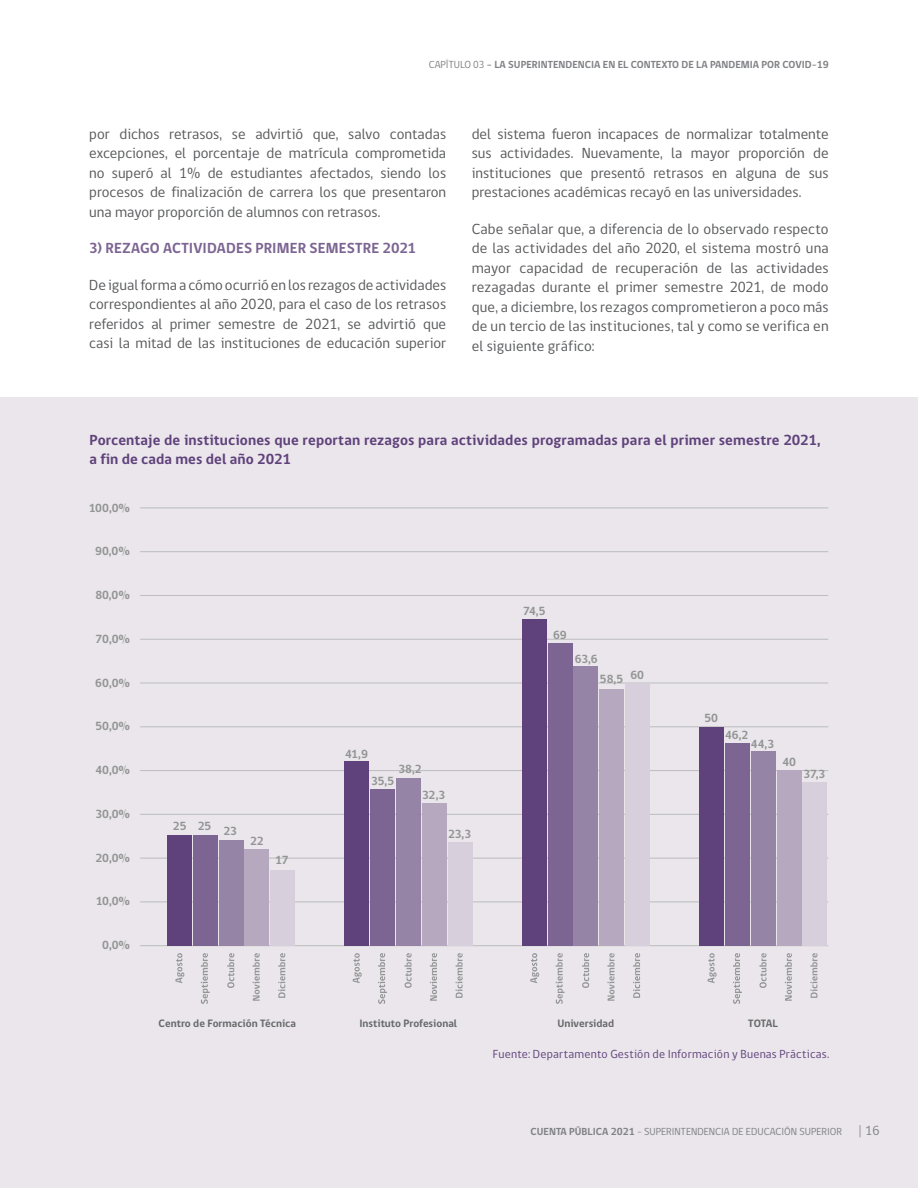
<style>
.page{position:relative;width:918px;height:1188px;background:#fff}
.page>*{position:absolute;margin:0;border:0;box-sizing:border-box;transform-origin:0 0}
.t1{font:15px/19.5px "gob CL";color:#57585a;text-align:justify}
.t2{font:700 15px/19.5px "gob CL";letter-spacing:.01em;color:#5f417b}
.t3{font:700 15px "gob CL";letter-spacing:.005em;color:#7c6592}
.t4{font:700 12px "gob CL";letter-spacing:-.015em;color:#939595}
.t5{font:12px "gob CL";letter-spacing:.02em;color:#5f417b}
.t6{font:700 10.95px "gob CL";color:#66696a}
.t7{font:700 10.5px "gob CL";color:#808285}
.t8{font:10.5px "gob CL";color:#808285}
.s1{font-weight:400}
.s2{font-weight:700}
.s3{font-size:13.5px}
</style>
<div class="page">
<div style="left:0;top:398px;width:918px;height:790px;background:#eae6eb"></div>
<hr style="left:140px;top:901px;width:688px;height:1px;background:#bbbdbe">
<hr style="left:140px;top:945px;width:688px;height:1px;background:#bbbdbe">
<hr style="left:140px;top:858px;width:688px;height:1px;background:#bbbdbe">
<hr style="left:140px;top:814px;width:688px;height:1px;background:#bbbdbe">
<hr style="left:140px;top:770px;width:688px;height:1px;background:#bbbdbe">
<hr style="left:140px;top:726px;width:688px;height:1px;background:#bbbdbe">
<hr style="left:140px;top:683px;width:688px;height:1px;background:#bbbdbe">
<hr style="left:140px;top:639px;width:688px;height:1px;background:#bbbdbe">
<hr style="left:140px;top:595px;width:688px;height:1px;background:#bbbdbe">
<hr style="left:140px;top:551px;width:688px;height:1px;background:#bbbdbe">
<hr style="left:140px;top:507px;width:688px;height:1px;background:#bbbdbe">
<svg style="left:278px;top:953px;width:7px;height:45px"></svg>
<svg style="left:175px;top:953px;width:9px;height:30px"></svg>
<svg style="left:201px;top:953px;width:9px;height:51px"></svg>
<svg style="left:227px;top:953px;width:7px;height:35px"></svg>
<svg style="left:253px;top:953px;width:7px;height:48px"></svg>
<div style="left:167px;top:836px;width:24px;height:110px;background:#5f417b"></div>
<div style="left:193px;top:836px;width:24px;height:110px;background:#7c6592"></div>
<div style="left:219px;top:840px;width:24px;height:106px;background:#9684a7"></div>
<div style="left:245px;top:849px;width:24px;height:97px;background:#b5a8bf"></div>
<div style="left:271px;top:870px;width:24px;height:76px;background:#d7cfdb"></div>
<svg style="left:456px;top:953px;width:7px;height:45px"></svg>
<svg style="left:353px;top:953px;width:9px;height:30px"></svg>
<svg style="left:378px;top:953px;width:9px;height:51px"></svg>
<svg style="left:405px;top:953px;width:7px;height:35px"></svg>
<svg style="left:430px;top:953px;width:7px;height:48px"></svg>
<div style="left:345px;top:761px;width:24px;height:185px;background:#5f417b"></div>
<div style="left:370px;top:789px;width:25px;height:157px;background:#7c6592"></div>
<div style="left:396px;top:778px;width:24px;height:168px;background:#9684a7"></div>
<div style="left:422px;top:803px;width:24px;height:143px;background:#b5a8bf"></div>
<div style="left:448px;top:842px;width:24px;height:104px;background:#d7cfdb"></div>
<svg style="left:633px;top:953px;width:7px;height:45px"></svg>
<svg style="left:530px;top:953px;width:9px;height:30px"></svg>
<svg style="left:556px;top:953px;width:9px;height:51px"></svg>
<svg style="left:582px;top:953px;width:7px;height:35px"></svg>
<svg style="left:607px;top:953px;width:8px;height:48px"></svg>
<div style="left:522px;top:619px;width:24px;height:327px;background:#5f417b"></div>
<div style="left:548px;top:643px;width:24px;height:303px;background:#7c6592"></div>
<div style="left:574px;top:666px;width:24px;height:280px;background:#9684a7"></div>
<div style="left:600px;top:689px;width:24px;height:257px;background:#b5a8bf"></div>
<div style="left:626px;top:683px;width:24px;height:263px;background:#d7cfdb"></div>
<svg style="left:810px;top:953px;width:8px;height:45px"></svg>
<svg style="left:708px;top:953px;width:9px;height:30px"></svg>
<svg style="left:733px;top:953px;width:9px;height:51px"></svg>
<svg style="left:759px;top:953px;width:8px;height:35px"></svg>
<svg style="left:785px;top:953px;width:7px;height:48px"></svg>
<div style="left:699px;top:727px;width:25px;height:219px;background:#5f417b"></div>
<div style="left:725px;top:743px;width:24px;height:203px;background:#7c6592"></div>
<div style="left:751px;top:751px;width:24px;height:195px;background:#9684a7"></div>
<div style="left:777px;top:770px;width:24px;height:176px;background:#b5a8bf"></div>
<div style="left:803px;top:782px;width:24px;height:164px;background:#d7cfdb"></div>
<p class="t7" style="left:429px;top:58px;width:402px"><span class="s1">CAPÍTULO 03</span> - LA SUPERINTENDENCIA EN EL CONTEXTO DE LA PANDEMIA POR COVID-19</p>
<p class="t1" style="left:89px;top:124px;width:358px">por dichos retrasos, se advirtió que, salvo contadas excepciones, el porcentaje de matrícula comprometida no superó al 1% de estudiantes afectados, siendo los procesos de finalización de carrera los que presentaron una mayor proporción de alumnos con retrasos.</p>
<p class="t3" style="left:89px;top:238px;width:328px">3) REZAGO ACTIVIDADES PRIMER SEMESTRE 2021</p>
<p class="t1" style="left:89px;top:275px;width:359px">De igual forma a cómo ocurrió en los rezagos de actividades correspondientes al año 2020, para el caso de los retrasos referidos al primer semestre de 2021, se advirtió que casi la mitad de las instituciones de educación superior</p>
<p class="t1" style="left:472px;top:124px;width:358px">del sistema fueron incapaces de normalizar totalmente sus actividades. Nuevamente, la mayor proporción de instituciones que presentó retrasos en alguna de sus prestaciones académicas recayó en las universidades.</p>
<p class="t1" style="left:472px;top:219px;width:358px">Cabe señalar que, a diferencia de lo observado respecto de las actividades del año 2020, el sistema mostró una mayor capacidad de recuperación de las actividades rezagadas durante el primer semestre 2021, de modo que, a diciembre, los rezagos comprometieron a poco más de un tercio de las instituciones, tal y como se verifica en el siguiente gráfico:</p>
<p class="t2" style="left:90px;top:431px;width:733px">Porcentaje de instituciones que reportan rezagos para actividades programadas para el primer semestre 2021, a fin de cada mes del año 2021</p>
<p class="t4" style="left:89px;top:500px;width:43px">100,0%</p>
<p class="t4" style="left:95px;top:543px;width:36px">90,0%</p>
<p class="t4" style="left:95px;top:587px;width:36px">80,0%</p>
<p class="t4" style="left:96px;top:631px;width:36px">70,0%</p>
<p class="t4" style="left:95px;top:674px;width:36px">60,0%</p>
<p class="t4" style="left:95px;top:718px;width:36px">50,0%</p>
<p class="t4" style="left:95px;top:762px;width:36px">40,0%</p>
<p class="t4" style="left:95px;top:806px;width:36px">30,0%</p>
<p class="t4" style="left:95px;top:849px;width:36px">20,0%</p>
<p class="t4" style="left:96px;top:893px;width:36px">10,0%</p>
<p class="t4" style="left:102px;top:937px;width:29px">0,0%</p>
<p class="t4" style="left:173px;top:818px;width:40px">25 25</p>
<p class="t4" style="left:223px;top:823px;width:15px">23</p>
<p class="t4" style="left:250px;top:833px;width:15px">22</p>
<p class="t4" style="left:275px;top:852px;width:15px">17</p>
<p class="t4" style="left:345px;top:746px;width:24px">41,9</p>
<p class="t4" style="left:398px;top:760px;width:25px">38,2</p>
<p class="t4" style="left:371px;top:773px;width:25px">35,5</p>
<p class="t4" style="left:422px;top:787px;width:25px">32,3</p>
<p class="t4" style="left:448px;top:826px;width:25px">23,3</p>
<p class="t4" style="left:523px;top:602px;width:24px">74,5</p>
<p class="t4" style="left:553px;top:627px;width:15px">69</p>
<p class="t4" style="left:575px;top:651px;width:24px">63,6</p>
<p class="t4" style="left:600px;top:671px;width:46px">58,5 60</p>
<p class="t4" style="left:704px;top:709px;width:15px">50</p>
<p class="t4" style="left:725px;top:727px;width:25px">46,2</p>
<p class="t4" style="left:751px;top:736px;width:25px">44,3</p>
<p class="t4" style="left:782px;top:753px;width:15px">40</p>
<p class="t4" style="left:804px;top:766px;width:23px">37,3</p>
<p class="t6" style="left:159px;top:1016px;width:139px">Centro de Formación Técnica</p>
<p class="t6" style="left:359px;top:1015px;width:99px">Instituto Profesional</p>
<p class="t6" style="left:557px;top:1015px;width:58px">Universidad</p>
<p class="t6" style="left:748px;top:1015px;width:31px">TOTAL</p>
<p class="t5" style="left:493px;top:1046px;width:338px">Fuente: Departamento Gestión de Información y Buenas Prácticas.</p>
<p class="t8" style="left:531px;top:1124px;width:351px"><span class="s2">CUENTA PÚBLICA 2021</span> - SUPERINTENDENCIA DE EDUCACIÓN SUPERIOR <span class="s3">| 16</span></p>
</div>
